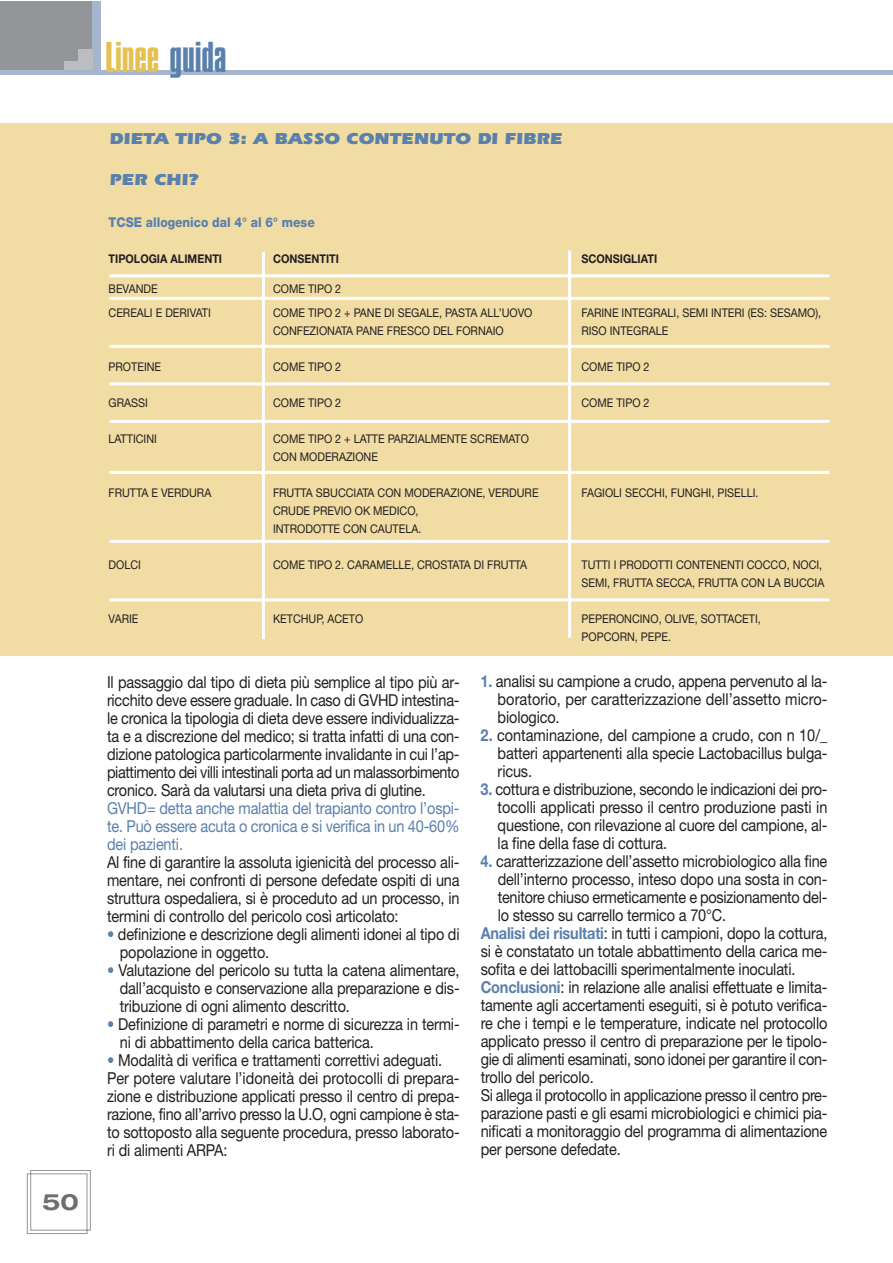
<style>
.page{position:relative;width:893px;height:1263px;background:#fff}
.page>*{position:absolute;margin:0;border:0;box-sizing:border-box;transform-origin:0 0}
.t1{font:45px "Compacta Plain";color:#e5c153}
.t2{font:700 expanded 22.5px "Helvetica Neue";color:#6d6e70}
.t3{font:16.5px/18px "Helvetica Neue";letter-spacing:-.01em;color:#231f20;text-align:justify;scale:.88 1}
.t4{font:16.5px/18px "Helvetica Neue";letter-spacing:-.01em;color:#5a80ac;text-align:justify;scale:.88 1}
.t5{font:900 16.35px "Itc Eras";color:#5a80ac;scale:1.07 1}
.t6{font:800 13.5px "Helvetica Neue";color:#5a80ac;scale:.9 1}
.t7{font:12px/18px "Helvetica Neue";color:#231f20;scale:.9 1}
.t8{font:700 12px "Helvetica Neue";color:#231f20;scale:.9 1}
.s1{color:#5a80ac}
.s2{font-weight:700;color:#5a80ac}
</style>
<div class="page">
<div style="left:0;top:124px;width:893px;height:532px;background:#f1dca4"></div>
<div style="left:0;top:1px;width:92px;height:71px;background:#939598"></div>
<div style="left:92px;top:1px;width:8px;height:72px;background:#a5b5d0"></div>
<div style="left:64px;top:49px;width:28px;height:23px;background:#bbbdc0"></div>
<div style="left:60px;top:44px;width:18px;height:16px;background:#939598"></div>
<hr style="left:0;top:71px;width:893px;height:4px;background:#a5b5d0">
<svg style="left:27px;top:1170px;width:64px;height:64px"></svg>
<hr style="left:109px;top:274px;width:720px;height:3px;background:#fff">
<hr style="left:109px;top:297px;width:720px;height:3px;background:#fff">
<hr style="left:109px;top:345px;width:720px;height:3px;background:#fff">
<hr style="left:109px;top:382px;width:720px;height:3px;background:#fff">
<hr style="left:109px;top:420px;width:720px;height:3px;background:#fff">
<hr style="left:109px;top:471px;width:720px;height:3px;background:#fff">
<hr style="left:109px;top:540px;width:720px;height:3px;background:#fff">
<hr style="left:109px;top:598px;width:720px;height:3px;background:#fff">
<hr style="left:262px;top:252px;width:3px;height:387px;background:#fff">
<hr style="left:568px;top:250px;width:3px;height:388px;background:#fff">
<h2 class="t2" style="left:42px;top:1194px;width:38px">50</h2>
<h1 class="t1" style="left:105px;top:40px;width:123px">Linee <span class="s1">guida</span></h1>
<p class="t5" style="left:110px;top:133px;width:425px">DIETA TIPO 3: A BASSO CONTENUTO DI FIBRE</p>
<p class="t5" style="left:110px;top:174px;width:84px">PER CHI?</p>
<p class="t6" style="left:109px;top:217px;width:231px">TCSE allogenico dal 4° al 6° mese</p>
<p class="t8" style="left:109px;top:254px;width:128px">TIPOLOGIA ALIMENTI</p>
<p class="t8" style="left:273px;top:254px;width:75px">CONSENTITI</p>
<p class="t8" style="left:581px;top:254px;width:86px">SCONSIGLIATI</p>
<p class="t7" style="left:109px;top:281px;width:56px">BEVANDE</p>
<p class="t7" style="left:273px;top:281px;width:77px">COME TIPO 2</p>
<p class="t7" style="left:109px;top:305px;width:115px">CEREALI E DERIVATI</p>
<p class="t7" style="left:273px;top:305px;width:290px">COME TIPO 2 + PANE DI SEGALE, PASTA ALL’UOVO</p>
<p class="t7" style="left:581px;top:305px;width:268px">FARINE INTEGRALI, SEMI INTERI (ES: SESAMO),</p>
<p class="t7" style="left:273px;top:323px;width:258px">CONFEZIONATA PANE FRESCO DEL FORNAIO</p>
<p class="t7" style="left:581px;top:323px;width:98px">RISO INTEGRALE</p>
<p class="t7" style="left:109px;top:359px;width:60px">PROTEINE</p>
<p class="t7" style="left:273px;top:359px;width:77px">COME TIPO 2</p>
<p class="t7" style="left:581px;top:359px;width:77px">COME TIPO 2</p>
<p class="t7" style="left:109px;top:395px;width:45px">GRASSI</p>
<p class="t7" style="left:273px;top:395px;width:77px">COME TIPO 2</p>
<p class="t7" style="left:581px;top:395px;width:77px">COME TIPO 2</p>
<p class="t7" style="left:109px;top:431px;width:55px">LATTICINI</p>
<p class="t7" style="left:273px;top:431px;width:286px">COME TIPO 2 + LATTE PARZIALMENTE SCREMATO<br>CON MODERAZIONE</p>
<p class="t7" style="left:109px;top:485px;width:116px">FRUTTA E VERDURA</p>
<p class="t7" style="left:273px;top:485px;width:297px">FRUTTA SBUCCIATA CON MODERAZIONE, VERDURE</p>
<p class="t7" style="left:581px;top:485px;width:198px">FAGIOLI SECCHI, FUNGHI, PISELLI.</p>
<p class="t7" style="left:273px;top:503px;width:166px">CRUDE PREVIO OK MEDICO,<br>INTRODOTTE CON CAUTELA.</p>
<p class="t7" style="left:109px;top:557px;width:38px">DOLCI</p>
<p class="t7" style="left:273px;top:557px;width:284px">COME TIPO 2. CARAMELLE, CROSTATA DI FRUTTA</p>
<p class="t7" style="left:581px;top:557px;width:271px">TUTTI I PRODOTTI CONTENENTI COCCO, NOCI,<br>SEMI, FRUTTA SECCA, FRUTTA CON LA BUCCIA</p>
<p class="t7" style="left:109px;top:611px;width:35px">VARIE</p>
<p class="t7" style="left:273px;top:611px;width:102px">KETCHUP, ACETO</p>
<p class="t7" style="left:581px;top:611px;width:201px">PEPERONCINO, OLIVE, SOTTACETI,<br>POPCORN, PEPE.</p>
<p class="t3" style="left:107px;top:674px;width:402px">Il passaggio dal tipo di dieta più semplice al tipo più ar&shy;ricchito deve essere graduale. In caso di GVHD intestina&shy;le cronica la tipologia di dieta deve essere individualizza&shy;ta e a discrezione del medico; si tratta infatti di una con&shy;dizione patologica particolarmente invalidante in cui l’ap&shy;piattimento dei villi intestinali porta ad un malassorbimento cronico. Sarà da valutarsi una dieta priva di glutine.</p>
<p class="t4" style="left:107px;top:801px;width:402px">GVHD= detta anche malattia del trapianto contro l’ospi&shy;te. Può essere acuta o cronica e si verifica in un 40-60% dei pazienti.</p>
<p class="t3" style="left:107px;top:855px;width:402px">Al fine di garantire la assoluta igienicità del processo ali&shy;mentare, nei confronti di persone defedate ospiti di una struttura ospedaliera, si è proceduto ad un processo, in termini di controllo del pericolo così articolato:</p>
<p class="t3" style="left:120px;top:927px;width:388px;text-indent:-13px"><span class="s1">•</span> definizione e descrizione degli alimenti idonei al tipo di popolazione in oggetto.</p>
<p class="t3" style="left:120px;top:963px;width:388px;text-indent:-13px"><span class="s1">•</span> Valutazione del pericolo su tutta la catena alimentare, dall’acquisto e conservazione alla preparazione e dis&shy;tribuzione di ogni alimento descritto.</p>
<p class="t3" style="left:120px;top:1017px;width:388px;text-indent:-13px"><span class="s1">•</span> Definizione di parametri e norme di sicurezza in termi&shy;ni di abbattimento della carica batterica.</p>
<p class="t3" style="left:107px;top:1053px;width:402px;text-align:left"><span class="s1">•</span> Modalità di verifica e trattamenti correttivi adeguati.<br>Per potere valutare l’idoneità dei protocolli di prepara&shy;zione e distribuzione applicati presso il centro di prepa&shy;razione, fino all’arrivo presso la U.O, ogni campione è sta&shy;to sottoposto alla seguente procedura, presso laborato&shy;ri di alimenti ARPA:</p>
<p class="t3" style="left:498px;top:673px;width:376px;text-indent:-17px"><span class="s2">1.</span> analisi su campione a crudo, appena pervenuto al la&shy;boratorio, per caratterizzazione dell’assetto micro&shy;biologico.</p>
<p class="t3" style="left:498px;top:727px;width:376px;text-indent:-17px"><span class="s2">2.</span> contaminazione, del campione a crudo, con n 10/_ batteri appartenenti alla specie Lactobacillus bulga&shy;ricus.</p>
<p class="t3" style="left:498px;top:781px;width:376px;text-indent:-17px"><span class="s2">3.</span> cottura e distribuzione, secondo le indicazioni dei pro&shy;tocolli applicati presso il centro produzione pasti in questione, con rilevazione al cuore del campione, al&shy;la fine della fase di cottura.</p>
<p class="t3" style="left:481px;top:853px;width:396px"><span class="s2">4.</span> caratterizzazione dell’assetto microbiologico alla fine</p>
<p class="t3" style="left:498px;top:871px;width:376px">dell’interno processo, inteso dopo una sosta in con-</p>
<p class="t3" style="left:498px;top:889px;width:376px">tenitore chiuso ermeticamente e posizionamento del-</p>
<p class="t3" style="left:498px;top:907px;width:261px">lo stesso su carrello termico a 70°C.</p>
<p class="t3" style="left:481px;top:925px;width:396px"><span class="s2">Analisi dei risultati</span>: in tutti i campioni, dopo la cottura,</p>
<p class="t3" style="left:481px;top:943px;width:396px">si è constatato un totale abbattimento della carica me-</p>
<p class="t3" style="left:481px;top:961px;width:359px">sofita e dei lattobacilli sperimentalmente inoculati.</p>
<p class="t3" style="left:481px;top:979px;width:396px"><span class="s2">Conclusioni</span>: in relazione alle analisi effettuate e limita-</p>
<p class="t3" style="left:481px;top:997px;width:396px">tamente agli accertamenti eseguiti, si è potuto verifica-</p>
<p class="t3" style="left:481px;top:1015px;width:396px">re che i tempi e le temperature, indicate nel protocollo</p>
<p class="t3" style="left:481px;top:1033px;width:396px">applicato presso il centro di preparazione per le tipolo-</p>
<p class="t3" style="left:481px;top:1051px;width:396px">gie di alimenti esaminati, sono idonei per garantire il con-</p>
<p class="t3" style="left:481px;top:1069px;width:130px">trollo del pericolo.</p>
<p class="t3" style="left:481px;top:1087px;width:396px">Si allega il protocollo in applicazione presso il centro pre-</p>
<p class="t3" style="left:481px;top:1105px;width:396px">parazione pasti e gli esami microbiologici e chimici pia-</p>
<p class="t3" style="left:481px;top:1123px;width:395px">nificati a monitoraggio del programma di alimentazione</p>
<p class="t3" style="left:481px;top:1141px;width:161px">per persone defedate.</p>
</div>
